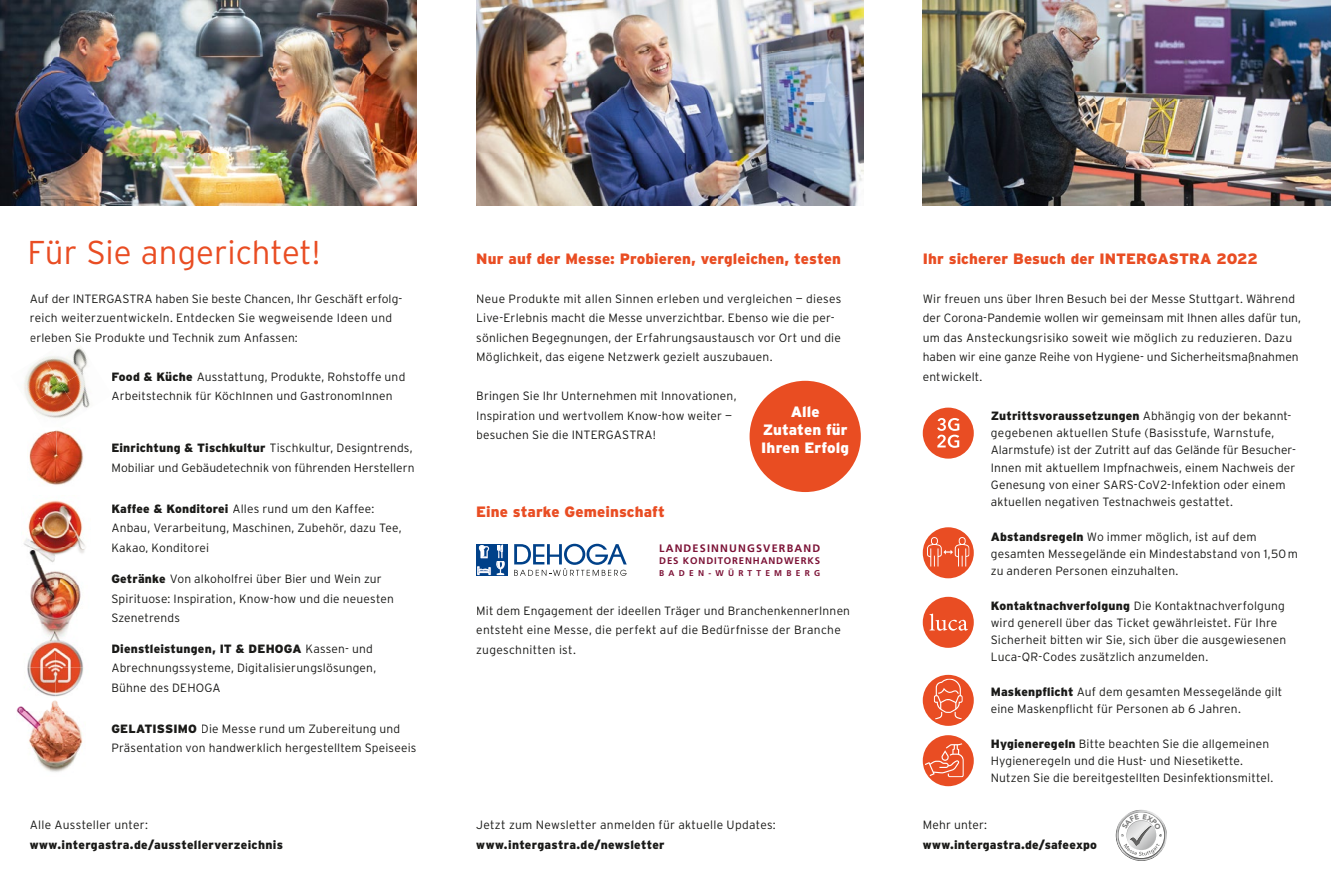
<style>
.page{position:relative;width:1331px;height:893px;background:#fff}
.page>*{position:absolute;margin:0;border:0;box-sizing:border-box;transform-origin:0 0}
.t1{font:300 33px "Interstate";color:#e94d23}
.t2{font:900 15px "Interstate";letter-spacing:.005em;color:#e94d23}
.t3{font:900 15px/18px "Interstate";letter-spacing:.005em;color:#fff;text-align:center}
.t4{font:300 12px/19.5px "Interstate";letter-spacing:.015em;color:#1a1a18}
.t5{font:900 12px "Interstate";letter-spacing:.02em;color:#1a1a18}
.t6{font:700 10.8px "Frutiger LT Std";letter-spacing:.11em;color:#7c1236}
.t7{font:700 9.6px "Frutiger LT Std";letter-spacing:.09em;color:#7c1236}
.t8{font:700 8.4px "Frutiger LT Std";letter-spacing:.5em;color:#7c1236}
.s1{font-weight:900}
</style>
<div class="page">
<img style="left:476px;top:0;width:387px;height:205px">
<img style="left:923px;top:0;width:408px;height:205px">
<img style="left:0;top:0;width:417px;height:205px">
<div style="left:750px;top:381px;width:111px;height:111px;background:#e94d22;border-radius:50%"></div>
<div style="left:923px;top:408px;width:51px;height:51px;background:#e94d23;border-radius:50%"></div>
<svg style="left:937px;top:418px;width:22px;height:30px"></svg>
<div style="left:923px;top:597px;width:51px;height:51px;background:#e94d23;border-radius:50%"></div>
<svg style="left:929px;top:613px;width:39px;height:18px"></svg>
<div style="left:923px;top:735px;width:51px;height:51px;background:#e94d23;border-radius:50%"></div>
<svg style="left:925px;top:743px;width:39px;height:34px"></svg>
<div style="left:923px;top:527px;width:51px;height:51px;background:#e94d23;border-radius:50%"></div>
<svg style="left:927px;top:537px;width:42px;height:29px"></svg>
<div style="left:923px;top:675px;width:51px;height:51px;background:#e94d23;border-radius:50%"></div>
<svg style="left:934px;top:678px;width:29px;height:41px"></svg>
<div style="left:476px;top:544px;width:16px;height:15px;background:#004189"></div>
<div style="left:493px;top:544px;width:15px;height:15px;background:#004189"></div>
<div style="left:476px;top:560px;width:16px;height:16px;background:#004189"></div>
<div style="left:493px;top:560px;width:15px;height:16px;background:#004189"></div>
<svg style="left:477px;top:544px;width:28px;height:31px"></svg>
<svg style="left:514px;top:544px;width:113px;height:32px"></svg>
<img style="left:24px;top:359px;width:19px;height:45px">
<img style="left:43px;top:348px;width:45px;height:37px">
<img style="left:29px;top:385px;width:40px;height:34px">
<img style="left:61px;top:365px;width:29px;height:50px">
<img style="left:66px;top:338px;width:13px;height:4px">
<img style="left:30px;top:564px;width:25px;height:60px">
<img style="left:55px;top:530px;width:30px;height:94px">
<img style="left:28px;top:500px;width:55px;height:30px">
<img style="left:24px;top:530px;width:32px;height:34px">
<img style="left:56px;top:547px;width:29px;height:17px">
<img style="left:29px;top:430px;width:54px;height:55px">
<img style="left:43px;top:430px;width:17px;height:5px">
<img style="left:27px;top:624px;width:57px;height:73px">
<img style="left:16px;top:700px;width:67px;height:72px">
<img style="left:1116px;top:825px;width:50px;height:35px">
<img style="left:1118px;top:824px;width:47px;height:35px">
<svg style="left:1118px;top:810px;width:46px;height:48px"></svg>
<h1 class="t1" style="left:28px;top:232px;width:294px">Für Sie angerichtet!</h1>
<p class="t4" style="left:30px;top:289px;width:374px">Auf der INTERGASTRA haben Sie beste Chancen, Ihr Geschäft erfolg&shy;reich weiterzuentwickeln. Entdecken Sie wegweisende Ideen und erleben Sie Produkte und Technik zum Anfassen:</p>
<p class="t4" style="left:111px;top:367px;width:295px"><span class="s1">Food &amp; Küche</span> Ausstattung, Produkte, Rohstoffe und<br>Arbeitstechnik für KöchInnen und GastronomInnen</p>
<p class="t4" style="left:111px;top:438px;width:305px"><span class="s1">Einrichtung &amp; Tischkultur</span> Tischkultur, Designtrends,<br>Mobiliar und Gebäudetechnik von führenden Herstellern</p>
<p class="t4" style="left:111px;top:498px;width:292px"><span class="s1">Kaffee &amp; Konditorei</span> Alles rund um den Kaffee:<br>Anbau, Ver arbeitung, Maschinen, Zubehör, dazu Tee,<br>Kakao, Konditorei</p>
<p class="t4" style="left:111px;top:569px;width:284px"><span class="s1">Getränke</span> Von alkoholfrei über Bier und Wein zur<br>Spirituose: Inspiration, Know-how und die neuesten<br>Szenetrends</p>
<p class="t4" style="left:111px;top:639px;width:266px"><span class="s1">Dienstleistungen, IT &amp; DEHOGA</span> Kassen- und<br>Abrechnungs systeme, Digitalisierungs lösungen,<br>Bühne des DEHOGA</p>
<p class="t4" style="left:111px;top:719px;width:306px"><span class="s1">GELATISSIMO</span> Die Messe rund um Zubereitung und<br>Präsentation von handwerklich hergestelltem Speiseeis</p>
<p class="t4" style="left:30px;top:815px;width:120px">Alle Aussteller unter:</p>
<p class="t5" style="left:30px;top:837px;width:255px">www.intergastra.de/ausstellerverzeichnis</p>
<p class="t2" style="left:476px;top:249px;width:366px">Nur auf der Messe: Probieren, vergleichen, testen</p>
<p class="t4" style="left:476px;top:289px;width:367px">Neue Produkte mit allen Sinnen erleben und vergleichen — dieses Live-Erlebnis macht die Messe unverzichtbar. Ebenso wie die per&shy;sönlichen Begegnungen, der Erfahrungsaustausch vor Ort und die Möglichkeit, das eigene Netzwerk gezielt auszubauen.</p>
<p class="t4" style="left:476px;top:386px;width:262px">Bringen Sie Ihr Unternehmen mit Innovationen,<br>Inspiration und wertvollem Know-how weiter — besuchen Sie die INTERGASTRA!</p>
<p class="t2" style="left:923px;top:249px;width:337px">Ihr sicherer Besuch der INTERGASTRA 2022</p>
<p class="t4" style="left:923px;top:289px;width:380px">Wir freuen uns über Ihren Besuch bei der Messe Stuttgart. Während der Corona-Pandemie wollen wir gemeinsam mit Ihnen alles dafür tun, um das Ansteckungsrisiko soweit wie möglich zu reduzieren. Dazu haben wir eine ganze Reihe von Hygiene- und Sicherheitsmaßnahmen entwickelt.</p>
<p class="t3" style="left:761px;top:402px;width:89px">Alle<br>Zutaten für<br>Ihren Erfolg</p>
<p class="t4" style="left:991px;top:407px;width:307px;line-height:17.2px"><span class="s1">Zutrittsvoraussetzungen</span> Abhängig von der bekannt&shy;gegebenen aktuellen Stufe (Basisstufe, Warnstufe, Alarmstufe) ist der Zutritt auf das Gelände für Besucher-Innen mit aktuellem Impfnachweis, einem Nachweis der Genesung von einer SARS-CoV2-Infektion oder einem aktuellen negativen Testnachweis gestattet.</p>
<p class="t4" style="left:991px;top:528px;width:309px;line-height:17.2px"><span class="s1">Abstandsregeln</span> Wo immer möglich, ist auf dem gesamten Messegelände ein Mindestabstand von 1,50 m zu anderen Personen einzuhalten.</p>
<p class="t4" style="left:991px;top:597px;width:297px;line-height:17.2px"><span class="s1">Kontaktnachverfolgung</span> Die Kontaktnachverfolgung wird generell über das Ticket gewährleistet. Für Ihre Sicherheit bitten wir Sie, sich über die ausgewiesenen Luca-QR-Codes zusätzlich anzumelden.</p>
<p class="t4" style="left:991px;top:683px;width:293px;line-height:17.2px"><span class="s1">Maskenpflicht</span> Auf dem gesamten Messegelände gilt eine Maskenpflicht für Personen ab 6 Jahren.</p>
<p class="t4" style="left:991px;top:735px;width:284px;line-height:17.2px"><span class="s1">Hygieneregeln</span> Bitte beachten Sie die allgemeinen<br>Hygieneregeln und die Hust- und Niesetikette.<br>Nutzen Sie die bereitgestellten Desinfektionsmittel.</p>
<p class="t2" style="left:476px;top:503px;width:190px">Eine starke Gemeinschaft</p>
<p class="t6" style="left:659px;top:542px;width:163px">LANDESINNUNGSVERBAND</p>
<p class="t7" style="left:659px;top:555px;width:162px">DES KONDITORENHANDWERKS</p>
<p class="t8" style="left:659px;top:568px;width:163px">BADEN-WÜRTTEMBERG</p>
<p class="t4" style="left:476px;top:601px;width:375px">Mit dem Engagement der ideellen Träger und BranchenkennerInnen entsteht eine Messe, die perfekt auf die Bedürfnisse der Branche zugeschnitten ist.</p>
<p class="t4" style="left:476px;top:815px;width:301px">Jetzt zum Newsletter anmelden für aktuelle Updates:</p>
<p class="t5" style="left:476px;top:837px;width:190px">www.intergastra.de/newsletter</p>
<p class="t4" style="left:923px;top:815px;width:66px">Mehr unter:</p>
<p class="t5" style="left:923px;top:837px;width:176px">www.intergastra.de/safeexpo</p>
</div>
